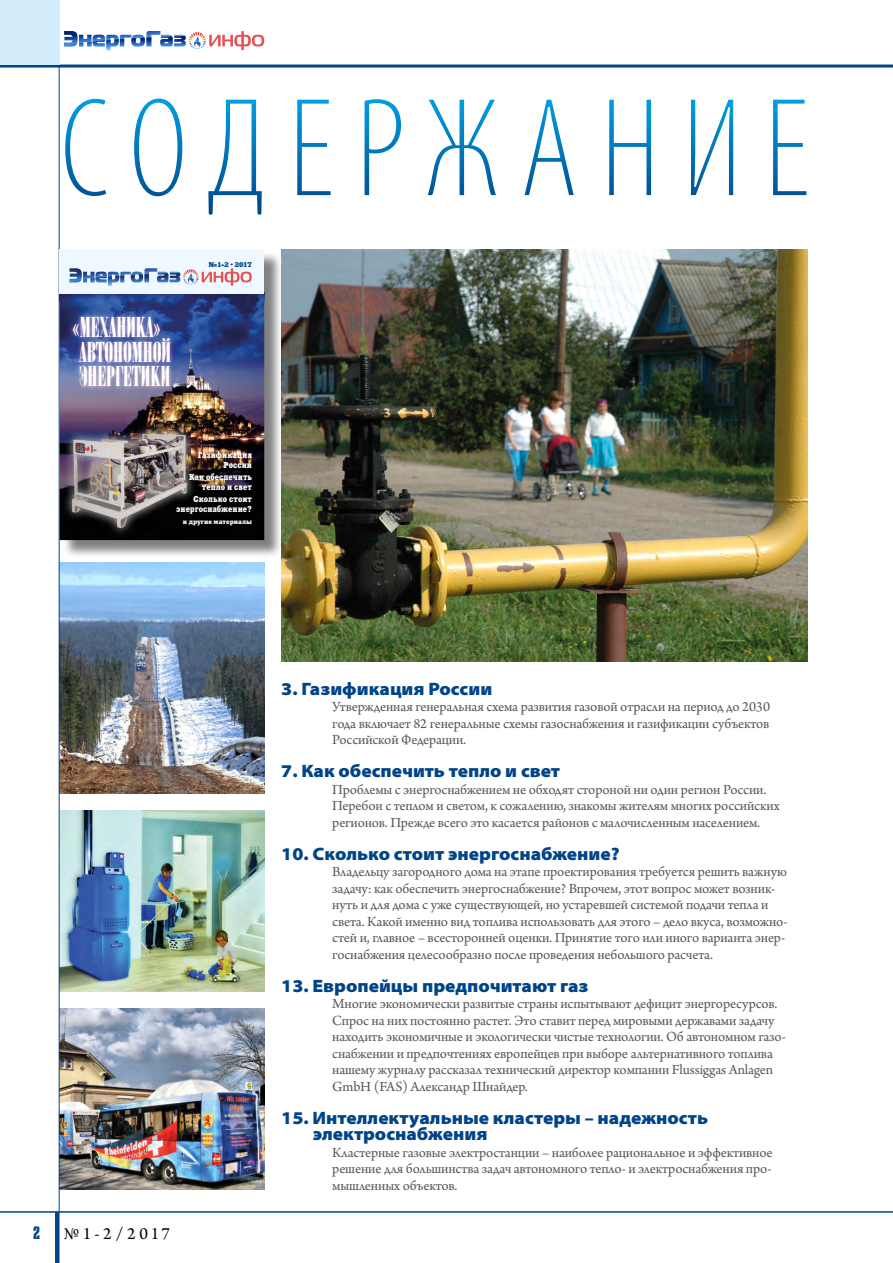
<style>
.page{position:relative;width:893px;height:1263px;background:#fff}
.page>*{position:absolute;margin:0;border:0;box-sizing:border-box;transform-origin:0 0}
.t1{font:28.8px/24.8px "Arsis";letter-spacing:-.01em;color:#fff}
.t2{font:900 semi-expanded 18px/16.5px "Myriad Pro";color:#048}
.t3{font:18px "Arno Pro";color:#000}
.t4{font:18px "Star C";color:#048}
.t5{font:14.7px/16.5px "Arno Pro";letter-spacing:-.01em;color:#575756}
.t6{font:8.55px/10.2px "Xenia Condensed C";color:#fff;text-align:right}
.t7{font:6.75px "Rodeo XBC";color:#048}
.t8{font:6.45px "Xenia C";color:#fff}
</style>
<div class="page">
<img style="left:60px;top:563px;width:204px;height:231px">
<img style="left:60px;top:1008px;width:204px;height:182px">
<img style="left:60px;top:810px;width:204px;height:181px">
<hr style="left:59px;top:66px;width:1px;height:1146px;background:#048">
<hr style="left:0;top:65px;width:893px;height:3px;background:#048">
<div style="left:0;top:0;width:60px;height:65px;background:#d4edfc"></div>
<div style="left:55px;top:1212px;width:5px;height:51px;background:#048"></div>
<hr style="left:0;top:1211px;width:893px;height:2px;background:#048">
<svg style="left:64px;top:31px;width:200px;height:19px"></svg>
<svg style="left:65px;top:98px;width:742px;height:117px"></svg>
<div style="left:62px;top:252px;width:221px;height:307px;background:#000;opacity:.5"></div>
<img style="left:60px;top:301px;width:204px;height:239px">
<img style="left:60px;top:293px;width:204px;height:8px">
<div style="left:60px;top:249px;width:204px;height:44px;background:#eef8fe"></div>
<svg style="left:69px;top:268px;width:183px;height:18px"></svg>
<img style="left:69px;top:312px;width:106px;height:79px">
<img style="left:281px;top:249px;width:527px;height:413px">
<h1 class="t1" style="left:73px;top:315px;width:100px">«МЕХАНИКА»<br>АВТОНОМНОЙ<br>ЭНЕРГЕТИКИ</h1>
<p class="t7" style="left:209px;top:261px;width:44px">№1-2 • 2017</p>
<p class="t6" style="left:198px;top:449px;width:56px">Газификация<br>России</p>
<p class="t6" style="left:189px;top:472px;width:64px">Как обеспечить тепло и свет</p>
<p class="t6" style="left:176px;top:494px;width:77px">Сколько стоит энергоснабжение?</p>
<p class="t8" style="left:183px;top:518px;width:71px">и другие материалы</p>
<p class="t4" style="left:33px;top:1224px;width:8px">2</p>
<p class="t3" style="left:64px;top:1223px;width:108px">№1-2/2017</p>
<p class="t2" style="left:281px;top:680px;width:213px">3. Газификация России</p>
<p class="t5" style="left:332px;top:699px;width:439px;text-align:justify">Утвержденная генеральная схема развития газовой отрасли на период до 2030 года включает 82 генеральные схемы газоснабжения и газификации субъектов Российской Федерации.</p>
<p class="t2" style="left:281px;top:763px;width:280px">7. Как обеспечить тепло и свет</p>
<p class="t5" style="left:332px;top:782px;width:449px">Проблемы с энергоснабжением не обходят стороной ни один регион России.<br>Перебои с теплом и светом, к сожалению, знакомы жителям многих российских регионов. Прежде всего это касается районов с малочисленным населением.</p>
<p class="t2" style="left:281px;top:845px;width:340px">10. Сколько стоит энергоснабжение?</p>
<p class="t5" style="left:332px;top:864px;width:457px">Владельцу загородного дома на этапе проектирования требуется решить важную задачу: как обеспечить энергоснабжение? Впрочем, этот вопрос может возник&shy;нуть и для дома с уже существующей, но устаревшей системой подачи тепла и света. Какой именно вид топлива использовать для этого – дело вкуса, возможно&shy;стей и, главное – всесторонней оценки. Принятие того или иного варианта энер&shy;госнабжения целесообразно после проведения небольшого расчета.</p>
<p class="t2" style="left:281px;top:977px;width:309px">13. Европейцы предпочитают газ</p>
<p class="t5" style="left:332px;top:996px;width:455px">Многие экономически развитые страны испытывают дефицит энергоресурсов.<br>Спрос на них постоянно растет. Это ставит перед мировыми державами задачу находить экономичные и экологически чистые технологии. Об автономном газо&shy;снабжении и предпочтениях европейцев при выборе альтернативного топлива нашему журналу рассказал технический директор компании Flussiggas Anlagen GmbH (FAS) Александр Шнайдер.</p>
<p class="t2" style="left:313px;top:1109px;width:397px;text-indent:-32px">15. Интеллектуальные кластеры – надежность электроснабжения</p>
<p class="t5" style="left:332px;top:1145px;width:442px;text-align:justify">Кластерные газовые электростанции – наиболее рациональное и эффективное решение для большинства задач автономного тепло- и электроснабжения про&shy;мышленных объектов.</p>
</div>
